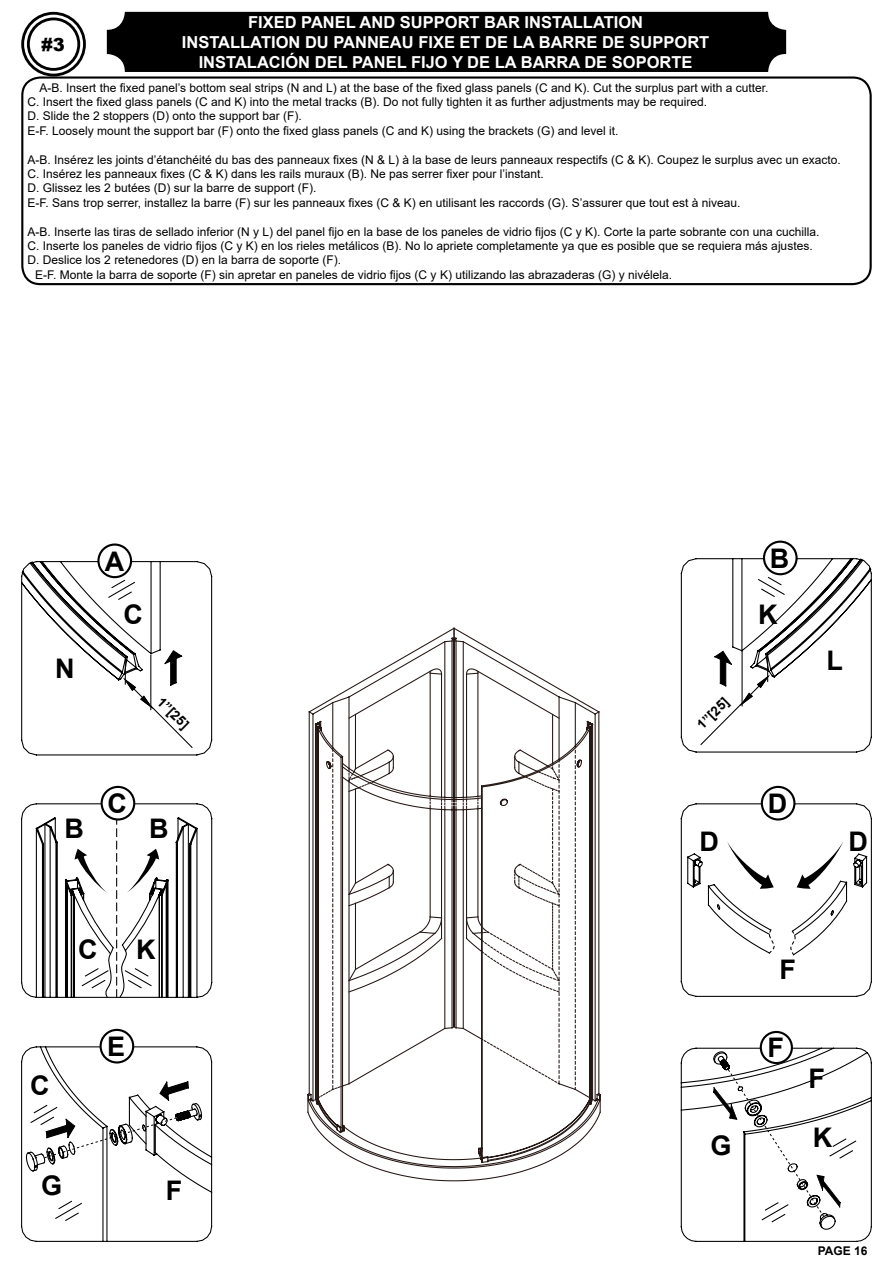
<style>
.page{position:relative;width:893px;height:1263px;background:#fff}
.page>*{position:absolute;margin:0;border:0;box-sizing:border-box;transform-origin:0 0}
.t1{font:700 27px/59.2px "Arial";color:#000}
.t2{font:900 18px "Arial";color:#000}
.t3{font:700 16.5px/19.8px "Arial";color:#fff;text-align:center}
.t4{font:700 13.5px "Arial";color:#000}
.t5{font:12px/14.4px "Arial";color:#000}
.t6{font:700 12px "Arial";color:#000}
</style>
<div class="page">
<div style="left:21px;top:12px;width:65px;height:64px;border:3px solid #000;border-radius:50%"></div>
<div style="left:27px;top:18px;width:53px;height:53px;border:3px solid #000;border-radius:50%"></div>
<div style="left:21px;top:76px;width:851px;height:209px;border:2px solid #000;border-radius:18px"></div>
<div style="left:107px;top:12px;width:679px;height:60px;background:#000;border-radius:18px"></div>
<svg style="left:680px;top:802px;width:192px;height:195px"></svg>
<svg style="left:307px;top:1094px;width:294px;height:88px"></svg>
<svg style="left:591px;top:706px;width:9px;height:396px"></svg>
<hr style="left:453px;top:628px;width:2px;height:169px;background:#241714">
<svg style="left:308px;top:710px;width:3px;height:316px"></svg>
<svg style="left:311px;top:637px;width:163px;height:465px"></svg>
<svg style="left:317px;top:639px;width:274px;height:522px"></svg>
<svg style="left:21px;top:802px;width:192px;height:196px"></svg>
<div style="left:97px;top:543px;width:35px;height:35px;border:2px solid #000;border-radius:50%"></div>
<div style="left:763px;top:541px;width:35px;height:34px;border:2px solid #000;border-radius:50%"></div>
<div style="left:102px;top:787px;width:32px;height:32px;background:#fff;border-radius:50%"></div>
<div style="left:101px;top:786px;width:34px;height:34px;border:2px solid #000;border-radius:50%"></div>
<div style="left:762px;top:787px;width:32px;height:32px;background:#fff;border-radius:50%"></div>
<div style="left:761px;top:786px;width:34px;height:34px;border:2px solid #000;border-radius:50%"></div>
<div style="left:100px;top:1029px;width:34px;height:34px;border:2px solid #000;border-radius:50%"></div>
<div style="left:760px;top:1031px;width:33px;height:33px;border:2px solid #000;border-radius:50%"></div>
<svg style="left:21px;top:560px;width:192px;height:196px"></svg>
<svg style="left:680px;top:557px;width:192px;height:196px"></svg>
<svg style="left:680px;top:1047px;width:192px;height:195px"></svg>
<svg style="left:21px;top:1045px;width:192px;height:197px"></svg>
<h3 class="t3" style="left:182px;top:13px;width:529px">FIXED PANEL AND SUPPORT BAR INSTALLATION<br>INSTALLATION DU PANNEAU FIXE ET DE LA BARRE DE SUPPORT<br>INSTALACIÓN DEL PANEL FIJO Y DE LA BARRA DE SOPORTE</h3>
<h2 class="t2" style="left:41px;top:31px;width:25px">#3</h2>
<p class="t5" style="left:28px;top:80px;width:742px;text-indent:12px">A-B. Insert the fixed panel’s bottom seal strips (N and L) at the base of the fixed glass panels (C and K). Cut the surplus part with a cutter.<br>C. Insert the fixed glass panels (C and K) into the metal tracks (B). Do not fully tighten it as further adjustments may be required.<br>D. Slide the 2 stoppers (D) onto the support bar (F).<br>E-F. Loosely mount the support bar (F) onto the fixed glass panels (C and K) using the brackets (G) and level it.</p>
<p class="t5" style="left:28px;top:152px;width:815px">A-B. Insérez les joints d’étanchéité du bas des panneaux fixes (N &amp; L) à la base de leurs panneaux respectifs (C &amp; K). Coupez le surplus avec un exacto.<br>C. Insérez les panneaux fixes (C &amp; K) dans les rails muraux (B). Ne pas serrer fixer pour l’instant.<br>D. Glissez les 2 butées (D) sur la barre de support (F).<br>E-F. Sans trop serrer, installez la barre (F) sur les panneaux fixes (C &amp; K) en utilisant les raccords (G). S’assurer que tout est à niveau.</p>
<p class="t5" style="left:28px;top:224px;width:793px">A-B. Inserte las tiras de sellado inferior (N y L) del panel fijo en la base de los paneles de vidrio fijos (C y K). Corte la parte sobrante con una cuchilla.</p>
<p class="t5" style="left:28px;top:238px;width:786px">C. Inserte los paneles de vidrio fijos (C y K) en los rieles metálicos (B). No lo apriete completamente ya que es posible que se requiera más ajustes.</p>
<p class="t5" style="left:28px;top:253px;width:315px">D. Deslice los 2 retenedores (D) en la barra de soporte (F).</p>
<p class="t5" style="left:35px;top:267px;width:638px">E-F. Monte la barra de soporte (F) sin apretar en paneles de vidrio fijos (C y K) utilizando las abrazaderas (G) y nivélela.</p>
<h1 class="t1" style="left:105px;top:532px;width:21px">A</h1>
<h1 class="t1" style="left:770px;top:529px;width:21px">B</h1>
<h1 class="t1" style="left:55px;top:639px;width:21px">N</h1>
<h1 class="t1" style="left:123px;top:585px;width:21px">C</h1>
<h1 class="t1" style="left:758px;top:585px;width:21px">K</h1>
<p class="t4" style="left:166px;top:693px;width:40px;rotate:44deg">1”[25]</p>
<p class="t4" style="left:693px;top:719px;width:40px;rotate:-44deg">1”[25]</p>
<h1 class="t1" style="left:108px;top:774px;width:21px">C</h1>
<h1 class="t1" style="left:768px;top:774px;width:21px">D</h1>
<h1 class="t1" style="left:827px;top:632px;width:18px">L</h1>
<h1 class="t1" style="left:65px;top:799px;width:21px">B</h1>
<h1 class="t1" style="left:149px;top:799px;width:21px">B</h1>
<h1 class="t1" style="left:78px;top:920px;width:21px">C</h1>
<h1 class="t1" style="left:136px;top:920px;width:21px">K</h1>
<h1 class="t1" style="left:700px;top:812px;width:21px">D</h1>
<h1 class="t1" style="left:848px;top:812px;width:21px">D</h1>
<h1 class="t1" style="left:780px;top:940px;width:18px">F</h1>
<h1 class="t1" style="left:30px;top:1056px;width:21px">C</h1>
<h1 class="t1" style="left:107px;top:1017px;width:20px">E</h1>
<h1 class="t1" style="left:767px;top:1018px;width:18px">F</h1>
<h1 class="t1" style="left:710px;top:1116px;width:23px">G</h1>
<h1 class="t1" style="left:41px;top:1156px;width:23px">G</h1>
<h1 class="t1" style="left:166px;top:1161px;width:18px">F</h1>
<h1 class="t1" style="left:809px;top:1049px;width:25px">F<br>K</h1>
<p class="t6" style="left:818px;top:1242px;width:51px">PAGE 16</p>
</div>
